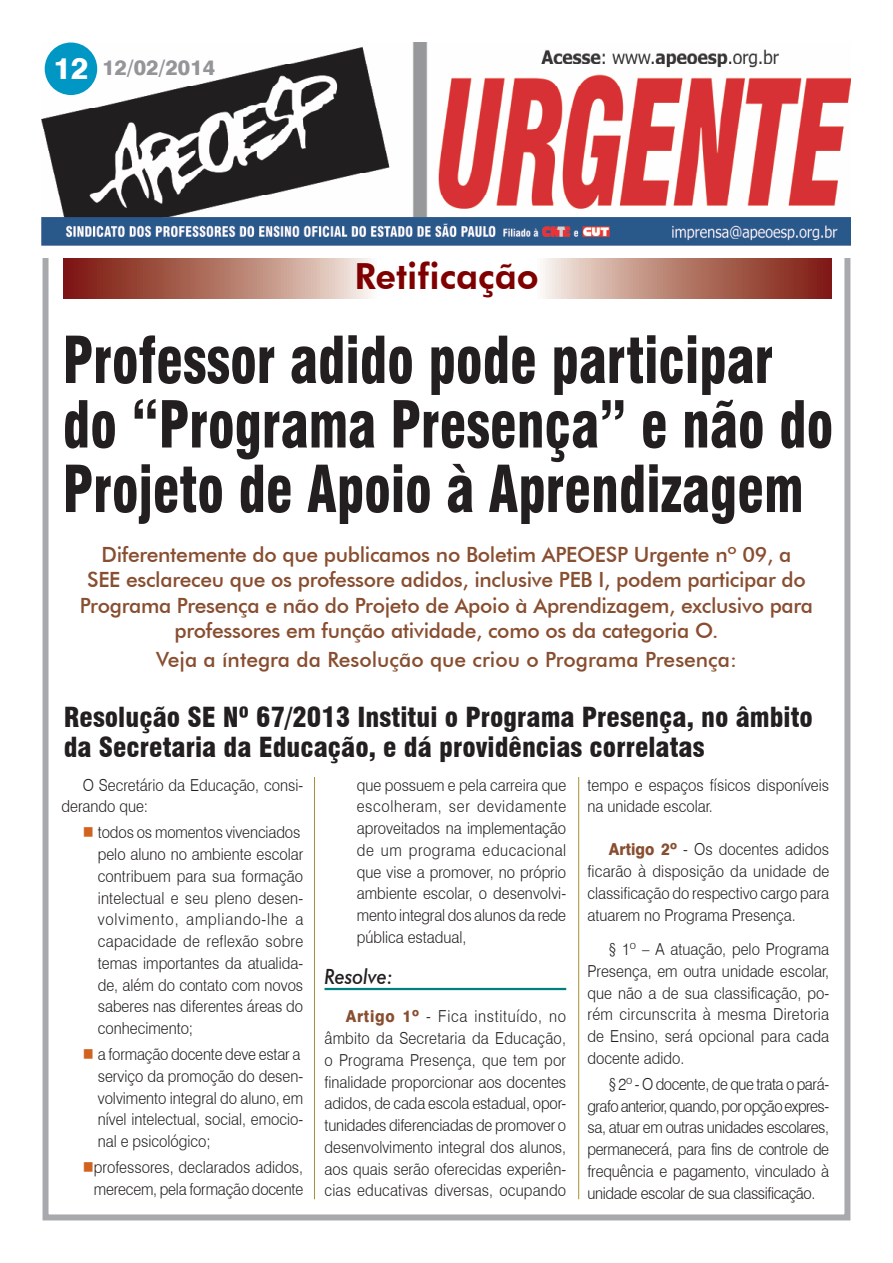
<style>
.page{position:relative;width:893px;height:1263px;background:#fff}
.page>*{position:absolute;margin:0;border:0;box-sizing:border-box;transform-origin:0 0}
.Título{font:900 condensed 63px/64.5px "Swiss 721 BT";color:#231f20;scale:.85 1}
.Subtítulo_4{font:800 36px "Futura BT";color:#7f0000}
.t1{font:800 30px "Swiss 721 BT";color:#fff}
.Subtítulo_1{font:900 condensed 27px/30px "Swiss 721 BT";color:#231f20}
.Subtítulo_3{font:500 21px/25.2px "Futura BT";letter-spacing:-.015em;color:#884e30;text-align:center}
.t2{font:800 21px "Swiss 721 BT";color:#939598}
.Subtítulo_4-2{font:italic 500 21px "Futura BT";color:#231f20;scale:.9 1}
.Textobox{font:300 16.5px/21.8px "Swiss 721 BT";color:#231f20;text-align:justify;scale:.9 1}
.s1{color:#d06320}
.s2{font-weight:800;color:#884e30}
</style>
<div class="page">
<svg style="left:64px;top:262px;width:767px;height:36px"></svg>
<div style="left:43px;top:255px;width:807px;height:965px;border:6px solid #a8a9ad"></div>
<img style="left:42px;top:43px;width:808px;height:202px">
<div style="left:45px;top:43px;width:52px;height:52px;background:#0097c5;border-radius:50%"></div>
<hr style="left:325px;top:988px;width:241px;height:2px;background:#007f7f">
<hr style="left:314px;top:777px;width:1px;height:422px;background:#a59035">
<hr style="left:578px;top:777px;width:1px;height:422px;background:#a59035">
<p class="t1" style="left:53px;top:50px;width:37px">12</p>
<p class="t2" style="left:102px;top:55px;width:115px">12/02/2014</p>
<p class="Subtítulo_4" style="left:354px;top:254px;width:186px">Retificação</p>
<p class="Título" style="left:63px;top:328px;width:908px">Professor adido pode participar do “Programa Presença” e não do<br>Projeto de Apoio à Aprendizagem</p>
<p class="Subtítulo_3" style="left:80px;top:542px;width:735px">Diferentemente do que publicamos no Boletim APEOESP Urgente nº 09, a<br>SEE esclareceu que os professore adidos, inclusive PEB I, podem participar do Programa Presença e não do Projeto de Apoio à Aprendizagem, exclusivo para professores em função atividade, como os da categoria O.</p>
<p class="Subtítulo_3" style="left:156px;top:647px;width:582px">Veja a íntegra da Resolução que criou o Programa Presença:</p>
<p class="Subtítulo_1" style="left:64px;top:702px;width:751px">Resolução SE Nº 67/2013 Institui o Programa Presença, no âmbito da Secretaria da Educação, e dá providências correlatas</p>
<p class="Textobox" style="left:62px;top:774px;width:270px;text-indent:21px">O Secretário da Educação, consi&shy;derando que:</p>
<p class="Textobox" style="left:98px;top:821px;width:230px;text-align:left;text-indent:-15px"><span class="s1">■</span> todos os momentos vivenciados pelo aluno no ambiente escolar contribuem para sua formação intelectual e seu pleno desen&shy;volvimento, ampliando-lhe a capacidade de reflexão sobre temas importantes da atualida&shy;de, além do contato com novos saberes nas diferentes áreas do conhecimento;</p>
<p class="Textobox" style="left:98px;top:1043px;width:230px;text-align:left;text-indent:-15px"><span class="s1">■</span> a formação docente deve estar a serviço da promoção do desen&shy;volvimento integral do aluno, em nível intelectual, social, emocio&shy;nal e psicológico;</p>
<p class="Textobox" style="left:83px;top:1156px;width:246px;text-align:right"><span class="s1">■</span>professores, declarados adidos, merecem, pela formação docente</p>
<p class="Textobox" style="left:587px;top:774px;width:270px">tempo e espaços físicos disponíveis na unidade escolar.</p>
<p class="Textobox" style="left:587px;top:838px;width:270px;text-indent:21px"><span class="s2">Artigo 2º</span> - Os docentes adidos ficarão à disposição da unidade de classificação do respectivo cargo para atuarem no Programa Presença.</p>
<p class="Textobox" style="left:587px;top:938px;width:270px;text-indent:21px">§ 1º – A atuação, pelo Programa Presença, em outra unidade escolar, que não a de sua classificação, po&shy;rém circunscrita à mesma Diretoria de Ensino, será opcional para cada docente adido.</p>
<p class="Textobox" style="left:587px;top:1073px;width:270px;text-indent:21px">§ 2º - O docente, de que trata o pará&shy;grafo anterior, quando, por opção expres&shy;sa, atuar em outras unidades escolares, permanecerá, para fins de controle de frequência e pagamento, vinculado à unidade escolar de sua classificação.</p>
<p class="Textobox" style="left:357px;top:774px;width:234px">que possuem e pela carreira que escolheram, ser devidamente aproveitados na implementação de um programa educacional que vise a promover, no próprio ambiente escolar, o desenvolvi&shy;mento integral dos alunos da rede pública estadual,</p>
<p class="Subtítulo_4-2" style="left:325px;top:963px;width:78px">Resolve:</p>
<p class="Textobox" style="left:325px;top:1005px;width:270px;text-indent:21px"><span class="s2">Artigo 1º</span> - Fica instituído, no âmbito da Secretaria da Educação, o Programa Presença, que tem por finalidade proporcionar aos docentes adidos, de cada escola estadual, opor&shy;tunidades diferenciadas de promover o desenvolvimento integral dos alunos, aos quais serão oferecidas experiên&shy;cias educativas diversas, ocupando</p>
</div>
